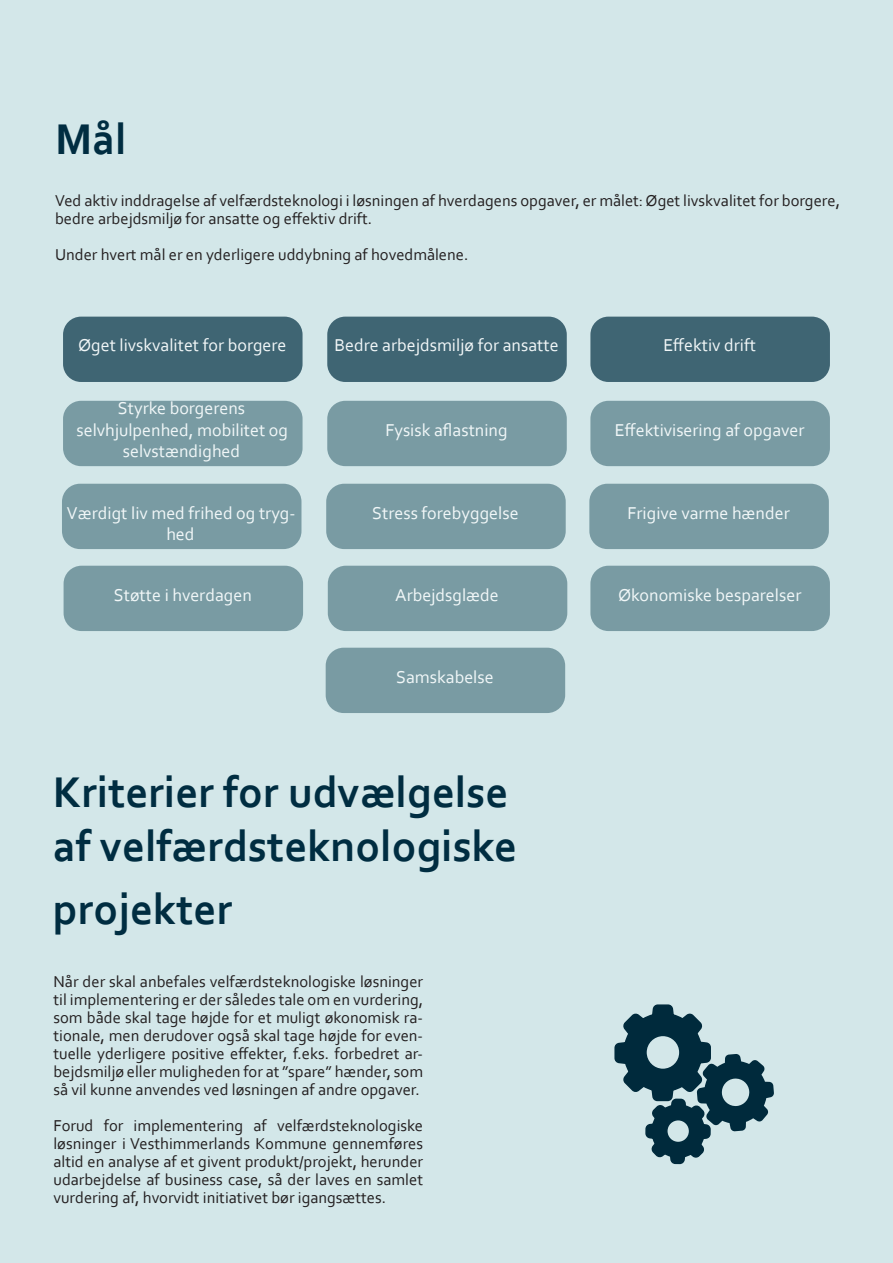
<style>
.page{position:relative;width:893px;height:1263px;background:#d3e7e9}
.page>*{position:absolute;margin:0;border:0;box-sizing:border-box;transform-origin:0 0}
.Page_Header_-_Blue{font:700 45px "Corbel";color:#002d41}
.t1{font:18px/21.6px "Corbel";color:#fff;text-align:center}
.t2{font:16.5px/18px "Corbel";color:#231f20;text-align:justify}
</style>
<div class="page">
<div style="left:63px;top:317px;width:240px;height:65px;background:#3f6573;border-radius:18px"></div>
<div style="left:327px;top:317px;width:240px;height:65px;background:#3f6573;border-radius:18px"></div>
<div style="left:590px;top:317px;width:240px;height:65px;background:#3f6573;border-radius:18px"></div>
<div style="left:63px;top:401px;width:240px;height:65px;background:#799ba3;border-radius:18px"></div>
<div style="left:327px;top:401px;width:240px;height:65px;background:#799ba3;border-radius:18px"></div>
<div style="left:590px;top:401px;width:240px;height:65px;background:#799ba3;border-radius:18px"></div>
<div style="left:62px;top:484px;width:239px;height:65px;background:#799ba3;border-radius:18px"></div>
<div style="left:326px;top:484px;width:240px;height:65px;background:#799ba3;border-radius:18px"></div>
<div style="left:589px;top:484px;width:240px;height:65px;background:#799ba3;border-radius:18px"></div>
<div style="left:64px;top:566px;width:239px;height:65px;background:#799ba3;border-radius:18px"></div>
<div style="left:328px;top:566px;width:239px;height:65px;background:#799ba3;border-radius:18px"></div>
<div style="left:326px;top:648px;width:239px;height:65px;background:#799ba3;border-radius:18px"></div>
<svg style="left:614px;top:1004px;width:160px;height:161px"></svg>
<div style="left:590px;top:566px;width:240px;height:65px;background:#799ba3;border-radius:18px"></div>
<p class="Page_Header_-_Blue" style="left:55px;top:111px;width:73px">Mål</p>
<p class="t2" style="left:55px;top:191px;width:786px">Ved aktiv inddragelse af velfærdsteknologi i løsningen af hverdagens opgaver, er målet: Øget livskvalitet for borgere, bedre arbejdsmiljø for ansatte og effektiv drift.</p>
<p class="t2" style="left:55px;top:245px;width:415px">Under hvert mål er en yderligere uddybning af hovedmålene.</p>
<p class="t1" style="left:78px;top:334px;width:210px">Øget livskvalitet for borgere</p>
<p class="t1" style="left:334px;top:334px;width:226px">Bedre arbejdsmiljø for ansatte</p>
<p class="t1" style="left:663px;top:334px;width:94px">Effektiv drift</p>
<p class="t1" style="left:77px;top:397px;width:213px">Styrke borgerens selvhjulpenhed, mobilitet og selvstændighed</p>
<p class="t1" style="left:385px;top:419px;width:124px">Fysisk aflastning</p>
<p class="t1" style="left:615px;top:419px;width:191px">Effektivisering af opgaver</p>
<p class="t1" style="left:67px;top:501px;width:230px">Værdigt liv med frihed og tryg&shy;hed</p>
<p class="t1" style="left:372px;top:501px;width:148px">Stress forebyggelse</p>
<p class="t1" style="left:627px;top:501px;width:164px">Frigive varme hænder</p>
<p class="t1" style="left:114px;top:583px;width:139px">Støtte i hverdagen</p>
<p class="t1" style="left:395px;top:583px;width:105px">Arbejdsglæde</p>
<p class="t1" style="left:396px;top:665px;width:99px">Samskabelse</p>
<p class="Page_Header_-_Blue" style="left:53px;top:764px;width:457px">Kriterier for udvælgelse</p>
<p class="Page_Header_-_Blue" style="left:53px;top:818px;width:466px">af velfærdsteknologiske</p>
<p class="Page_Header_-_Blue" style="left:53px;top:881px;width:181px">projekter</p>
<p class="t2" style="left:53px;top:972px;width:371px">Når der skal anbefales velfærdsteknologiske løsninger til implementering er der således tale om en vurdering, som både skal tage højde for et muligt økonomisk ra&shy;tionale, men derudover også skal tage højde for even&shy;tuelle yderligere positive effekter, f.eks. forbedret ar&shy;bejdsmiljø eller muligheden for at ”spare” hænder, som så vil kunne anvendes ved løsningen af andre opgaver.</p>
<p class="t2" style="left:53px;top:1116px;width:371px">Forud for implementering af velfærdsteknologiske løsninger i Vesthimmerlands Kommune gennemføres altid en analyse af et givent produkt/projekt, herunder udarbejdelse af business case, så der laves en samlet vurdering af, hvorvidt initiativet bør igangsættes.</p>
<p class="t1" style="left:618px;top:583px;width:185px">Økonomiske besparelser</p>
</div>
